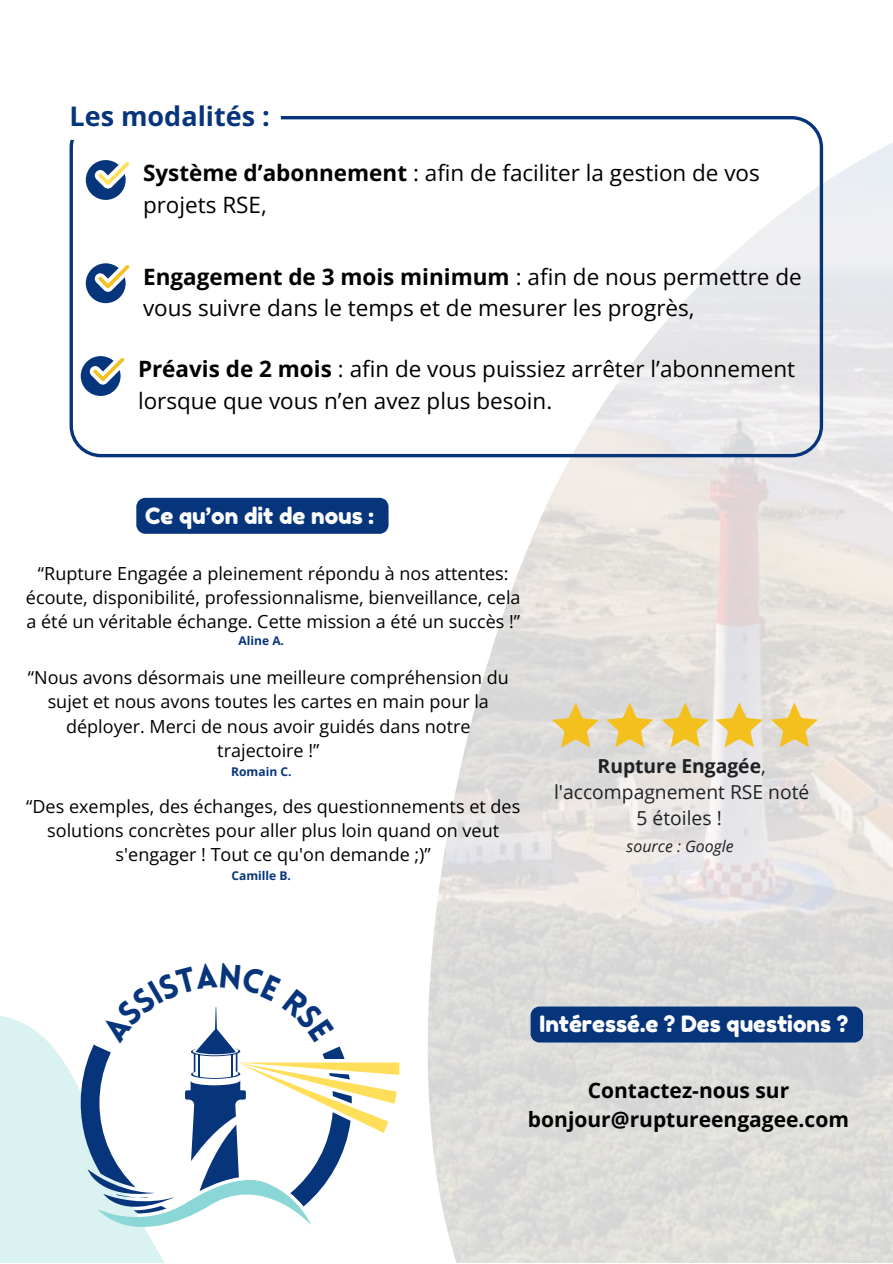
<style>
.page{position:relative;width:893px;height:1264px;background:#fff}
.page>*{position:absolute;margin:0;border:0;box-sizing:border-box;transform-origin:0 0}
.t1{font:700 27px "Open Sans";color:#06357b}
.t2{font:22.5px/31.5px "Open Sans";color:#000}
.t3{font:22.5px "Fredoka One";color:#fff}
.t4{font:700 21px/29.2px "Open Sans";color:#000;text-align:center}
.t5{font:19.35px/25.7px "Open Sans";color:#1f2122;text-align:center}
.t6{font:18px/24.3px "Open Sans";color:#000;text-align:center}
.t7{font:italic 15.9px "Open Sans";color:#1f2122}
.t8{font:700 12px "Open Sans";color:#06357b}
.s1{font-weight:700}
</style>
<div class="page">
<img style="left:380px;top:143px;width:512px;height:1119px">
<svg style="left:0;top:1012px;width:448px;height:250px;fill:#dbf2f2"></svg>
<svg style="left:70px;top:116px;width:753px;height:341px"></svg>
<svg style="left:86px;top:160px;width:43px;height:40px"></svg>
<svg style="left:86px;top:263px;width:43px;height:40px"></svg>
<svg style="left:81px;top:356px;width:43px;height:40px"></svg>
<svg style="left:606px;top:702px;width:47px;height:45px;background:#e6d08d"></svg>
<svg style="left:661px;top:702px;width:47px;height:45px;background:#e7d18d"></svg>
<svg style="left:715px;top:702px;width:47px;height:45px;background:#edd797"></svg>
<svg style="left:770px;top:702px;width:48px;height:45px;background:#ead390"></svg>
<svg style="left:552px;top:702px;width:47px;height:45px;background:#e5cf8d"></svg>
<svg style="left:70px;top:116px;width:211px;height:24px"></svg>
<div style="left:136px;top:498px;width:252px;height:36px;background:#06357b"></div>
<div style="left:530px;top:1006px;width:333px;height:36px;background:#06357b;border-radius:9px"></div>
<svg style="left:81px;top:1012px;width:7px;height:175px"></svg>
<svg style="left:88px;top:953px;width:311px;height:297px"></svg>
<p class="t1" style="left:70px;top:97px;width:202px">Les modalités :</p>
<p class="t2" style="left:143px;top:157px;width:618px"><span class="s1">Système d’abonnement</span> : afin de faciliter la gestion de vos projets RSE,</p>
<p class="t2" style="left:143px;top:260px;width:660px"><span class="s1">Engagement de 3 mois minimum</span> : afin de nous permettre de vous suivre dans le temps et de mesurer les progrès,</p>
<p class="t2" style="left:138px;top:353px;width:658px"><span class="s1">Préavis de 2 mois</span> : afin de vous puissiez arrêter l’abonnement lorsque que vous n’en avez plus besoin.</p>
<p class="t3" style="left:145px;top:502px;width:230px">Ce qu’on dit de nous :</p>
<p class="t6" style="left:26px;top:560px;width:496px">“Rupture Engagée a pleinement répondu à nos attentes: écoute, disponibilité, professionnalisme, bienveillance, cela a été un véritable échange. Cette mission a été un succès !”</p>
<p class="t6" style="left:28px;top:665px;width:482px">“Nous avons désormais une meilleure compréhension du sujet et nous avons toutes les cartes en main pour la déployer. Merci de nous avoir guidés dans notre trajectoire !”</p>
<p class="t6" style="left:26px;top:793px;width:495px">“Des exemples, des échanges, des questionnements et des solutions concrètes pour aller plus loin quand on veut s'engager ! Tout ce qu'on demande ;)”</p>
<p class="t8" style="left:238px;top:632px;width:47px">Aline A.</p>
<p class="t8" style="left:231px;top:763px;width:62px">Romain C.</p>
<p class="t8" style="left:231px;top:867px;width:61px">Camille B.</p>
<p class="t5" style="left:554px;top:752px;width:257px"><span class="s1">Rupture Engagée</span>, l'accompagnement RSE noté<br>5 étoiles !</p>
<p class="t7" style="left:626px;top:834px;width:108px">source : Google</p>
<p class="t3" style="left:539px;top:1010px;width:310px">Intéressé.e ? Des questions ?</p>
<p class="t4" style="left:528px;top:1074px;width:322px">Contactez-nous sur bonjour@ruptureengagee.com</p>
</div>
